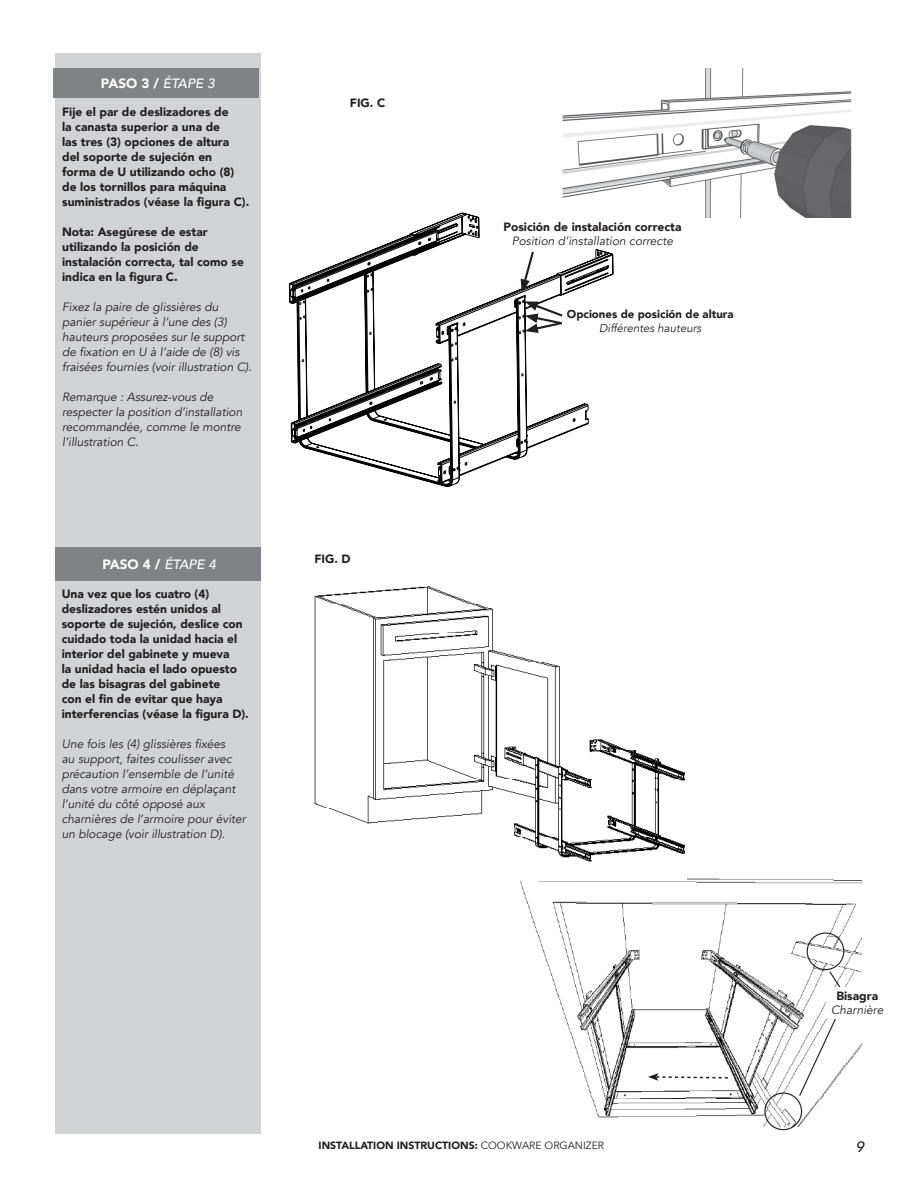
<style>
.page{position:relative;width:918px;height:1188px;background:#fff}
.page>*{position:absolute;margin:0;border:0;box-sizing:border-box;transform-origin:0 0}
.t1{font:italic 500 15px "Avenir";color:#231f20}
.t2{font:900 13.5px "Avenir";color:#fff}
.t3{font:italic 12px/15px "Avenir";color:#231f20}
.t4{font:900 12px/15px "Avenir";color:#231f20}
.t5{font:900 11.4px/13.6px "Avenir";color:#231f20;text-align:center}
.t6{font:900 10.5px "Avenir";color:#231f20}
.s1{font-weight:500;font-style:italic}
.s2{font-weight:900;font-style:normal}
.s3{font-weight:400;font-style:italic}
.s4{font-weight:400}
</style>
<div class="page">
<img style="left:520px;top:878px;width:342px;height:249px">
<div style="left:807px;top:932px;width:37px;height:38px;border:1px solid #231f20;border-radius:50%"></div>
<div style="left:764px;top:1093px;width:38px;height:37px;border:1px solid #231f20;border-radius:50%"></div>
<svg style="left:798px;top:970px;width:45px;height:127px"></svg>
<img style="left:314px;top:586px;width:373px;height:295px">
<img style="left:562px;top:68px;width:290px;height:150px">
<svg style="left:374px;top:213px;width:239px;height:36px"></svg>
<div style="left:55px;top:54px;width:206px;height:1080px;background:#d1d2d4"></div>
<div style="left:54px;top:68px;width:205px;height:30px;background:#808285"></div>
<div style="left:55px;top:547px;width:206px;height:34px;background:#808285"></div>
<div style="left:826px;top:988px;width:62px;height:31px;background:#fff"></div>
<svg style="left:289px;top:249px;width:324px;height:238px"></svg>
<svg style="left:648px;top:1073px;width:81px;height:8px"></svg>
<p class="t2" style="left:101px;top:72px;width:115px">PASO 3 / <span class="s1">ÉTAPE 3</span></p>
<p class="t4" style="left:62px;top:104px;width:189px">Fije el par de deslizadores de<br>la canasta superior a una de<br>las tres (3) opciones de altura del soporte de sujeción en<br>forma de U utilizando ocho (8) de los tornillos para máquina suministrados (véase la figura C).</p>
<p class="t4" style="left:62px;top:224px;width:183px">Nota: Asegúrese de estar utilizando la posición de instalación correcta, tal como se indica en la figura C.</p>
<p class="t3" style="left:62px;top:299px;width:191px">Fixez la paire de glissières du panier supérieur à l’une des (3) hauteurs proposées sur le support de fixation en U à l’aide de (8) vis fraisées fournies (voir illustration C).</p>
<p class="t3" style="left:62px;top:389px;width:182px">Remarque : Assurez-vous de respecter la position d’installation recommandée, comme le montre l’illustration C.</p>
<p class="t2" style="left:102px;top:552px;width:115px">PASO 4 / <span class="s1">ÉTAPE 4</span></p>
<p class="t4" style="left:62px;top:586px;width:189px">Una vez que los cuatro (4) deslizadores estén unidos al soporte de sujeción, deslice con cuidado toda la unidad hacia el interior del gabinete y mueva<br>la unidad hacia el lado opuesto de las bisagras del gabinete<br>con el fin de evitar que haya interferencias (véase la figura D).</p>
<p class="t3" style="left:62px;top:737px;width:186px">Une fois les (4) glissières fixées<br>au support, faites coulisser avec précaution l’ensemble de l’unité dans votre armoire en déplaçant l’unité du côté opposé aux charnières de l’armoire pour éviter un blocage (voir illustration D).</p>
<p class="t4" style="left:350px;top:95px;width:37px">FIG. C</p>
<p class="t4" style="left:314px;top:551px;width:38px">FIG. D</p>
<p class="t3" style="left:504px;top:220px;width:179px;line-height:14.4px;text-align:center"><span class="s2">Posición de instalación correcta<br></span>Position d’installation correcte</p>
<p class="t5" style="left:567px;top:307px;width:168px">Opciones de posición de altura<br><span class="s3">Différentes hauteurs</span></p>
<p class="t3" style="left:831px;top:988px;width:54px;line-height:14.4px;text-align:center"><span class="s2">Bisagra<br></span>Charnière</p>
<p class="t6" style="left:319px;top:1136px;width:287px">INSTALLATION INSTRUCTIONS: <span class="s4">COOKWARE ORGANIZER</span></p>
<p class="t1" style="left:856px;top:1138px;width:10px">9</p>
</div>
